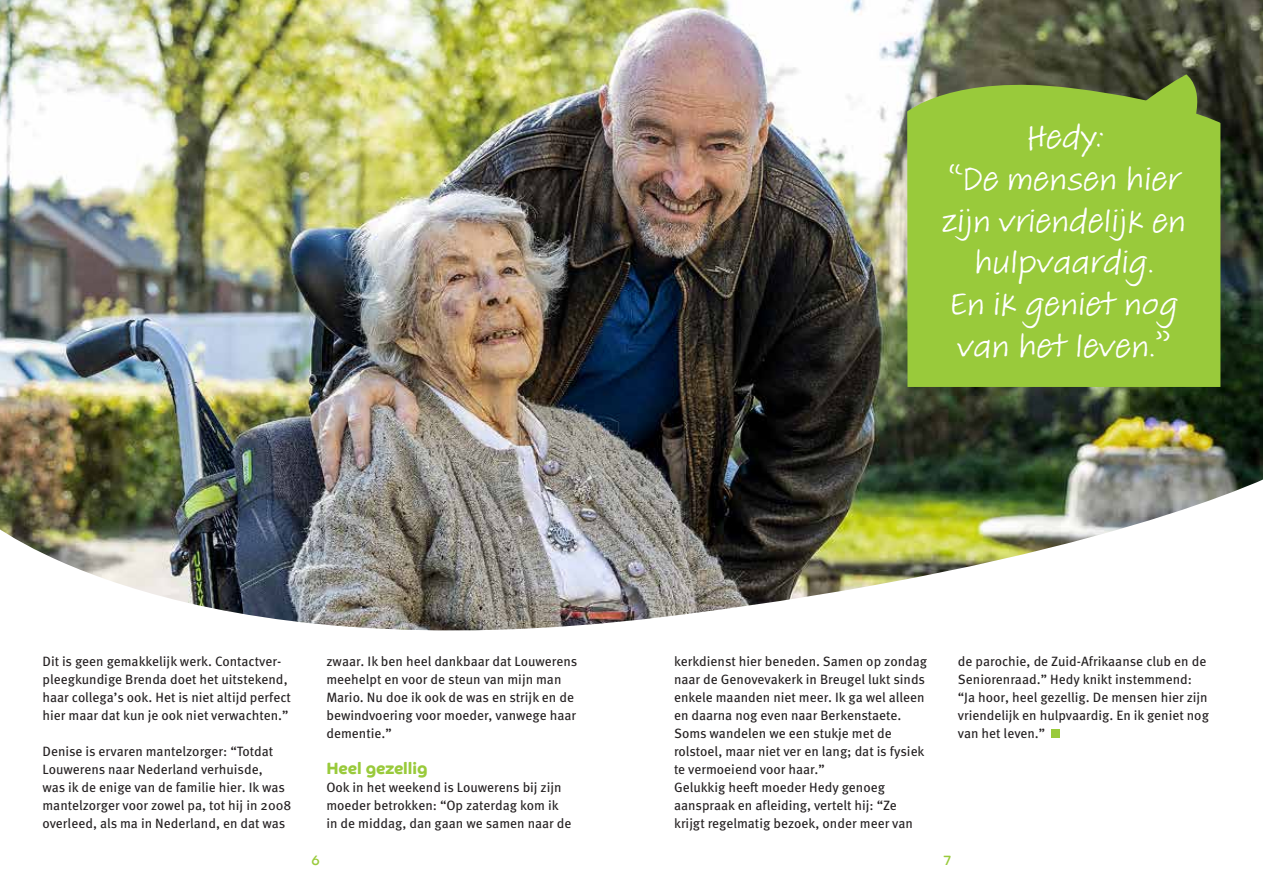
<style>
.page{position:relative;width:1263px;height:893px;background:#fff}
.page>*{position:absolute;margin:0;border:0;box-sizing:border-box;transform-origin:0 0}
.t1{font:34.5px/41.7px "Adobe Handwriting Tiffany";color:#fff;text-align:center}
.t2{font:700 16.5px "Co Headline";color:#99ca3b}
.t3{font:13.5px/18px "Meta Pro";color:#231f20}
.t4{font:13.5px "Co Headline";color:#99ca3b}
</style>
<div class="page">
<img style="left:0;top:0;width:1263px;height:474px">
<img style="left:0;top:474px;width:1263px;height:157px">
<div style="left:1051px;top:729px;width:9px;height:9px;background:#99ca3b"></div>
<svg style="left:907px;top:74px;width:313px;height:38px;background:#77923f"></svg>
<div style="left:907px;top:112px;width:313px;height:275px;background:#99ca3b"></div>
<h1 class="t1" style="left:942px;top:117px;width:246px">Hedy:<br>“De mensen hier zijn vriendelijk en hulpvaardig.<br>En ik geniet nog van het leven.”</h1>
<p class="t3" style="left:43px;top:651px;width:250px">Dit is geen gemakkelijk werk. Contactver&shy;pleegkundige Brenda doet het uitstekend, haar collega’s ook. Het is niet altijd perfect hier maar dat kun je ook niet verwachten.”</p>
<p class="t3" style="left:43px;top:741px;width:250px">Denise is ervaren mantelzorger: “Totdat Louwerens naar Nederland verhuisde,<br>was ik de enige van de familie hier. Ik was mantelzorger voor zowel pa, tot hij in 2008 overleed, als ma in Nederland, en dat was</p>
<p class="t3" style="left:326px;top:651px;width:252px">zwaar. Ik ben heel dankbaar dat Louwerens meehelpt en voor de steun van mijn man Mario. Nu doe ik ook de was en strijk en de bewindvoering voor moeder, vanwege haar dementie.”</p>
<p class="t2" style="left:326px;top:759px;width:103px">Heel gezellig</p>
<p class="t3" style="left:326px;top:777px;width:247px">Ook in het weekend is Louwerens bij zijn moeder betrokken: “Op zaterdag kom ik in de middag, dan gaan we samen naar de</p>
<p class="t3" style="left:674px;top:651px;width:255px">kerkdienst hier beneden. Samen op zondag naar de Genovevakerk in Breugel lukt sinds enkele maanden niet meer. Ik ga wel alleen en daarna nog even naar Berkenstaete.<br>Soms wandelen we een stukje met de rolstoel, maar niet ver en lang; dat is fysiek te vermoeiend voor haar.”<br>Gelukkig heeft moeder Hedy genoeg aanspraak en afleiding, vertelt hij: “Ze krijgt regelmatig bezoek, onder meer van</p>
<p class="t3" style="left:958px;top:651px;width:253px">de parochie, de Zuid-Afrikaanse club en de Seniorenraad.” Hedy knikt instemmend: “Ja hoor, heel gezellig. De mensen hier zijn vriendelijk en hulpvaardig. En ik geniet nog van het leven.”</p>
<p class="t4" style="left:312px;top:852px;width:10px">6</p>
<p class="t4" style="left:944px;top:852px;width:9px">7</p>
</div>
